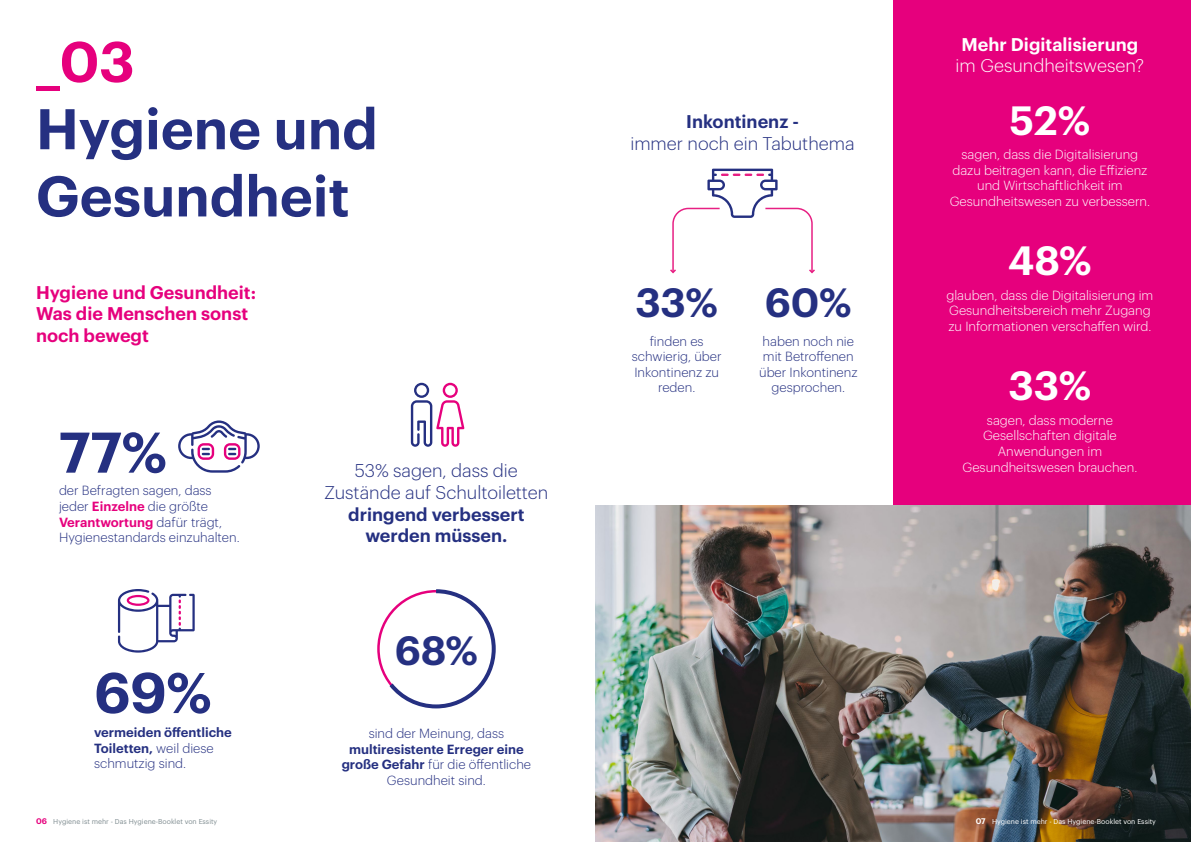
<style>
.page{position:relative;width:1191px;height:842px;background:#fff}
.page>*{position:absolute;margin:0;border:0;box-sizing:border-box;transform-origin:0 0}
.t1{font:600 56px/67.2px "Graphik";color:#253081}
.t2{font:600 56px "Graphik";color:#e6007d}
.t3{font:600 40px "Graphik";color:#fff}
.t4{font:600 40px "Graphik";color:#253081}
.t5{font:300 18px/21.6px "Graphik";color:#253081;text-align:center}
.t6{font:600 18px/21.6px "Graphik";color:#e6007d}
.t7{font:600 18px/21.6px "Graphik";color:#253081;text-align:center}
.t8{font:600 18px "Graphik";color:#fff}
.t9{font:300 18px "Graphik";color:#fff}
.t10{font:300 13px/15.6px "Graphik";color:#fff;text-align:center}
.t11{font:300 13px/15.6px "Graphik";color:#253081;text-align:center}
.t12{font:600 13px/15.6px "Graphik";color:#253081}
.t13{font:7px "Graphik";color:#818e92}
.t14{font:7px "Graphik";color:#fff}
.s1{font-weight:600;color:#e6007d}
.s2{font-weight:300}
.s3{font-weight:600;font-size:8px;color:#e6007d}
.s4{font-weight:600;font-size:8px}
</style>
<div class="page">
<div style="left:893px;top:0;width:298px;height:541px;background:#e6007d"></div>
<img style="left:595px;top:505px;width:596px;height:337px">
<svg style="left:385px;top:589px;width:111px;height:120px"></svg>
<svg style="left:178px;top:420px;width:82px;height:53px"></svg>
<svg style="left:118px;top:589px;width:77px;height:64px"></svg>
<svg style="left:411px;top:383px;width:53px;height:64px"></svg>
<svg style="left:670px;top:169px;width:145px;height:104px"></svg>
<h1 class="t2" style="left:36px;top:19px;width:100px">_03</h1>
<h1 class="t1" style="left:36px;top:90px;width:343px">Hygiene und<br>Gesundheit</h1>
<h3 class="t6" style="left:36px;top:280px;width:222px">Hygiene und Gesundheit:<br>Was die Menschen sonst noch bewegt</h3>
<h1 class="t1" style="left:59px;top:414px;width:109px">77%</h1>
<p class="t11" style="left:59px;top:482px;width:182px;text-align:left">der Befragten sagen, dass jeder <span class="s1">Einzelne</span> die größte<br><span class="s1">Verantwortung</span> dafür trägt,<br>Hygienestandards einzuhalten.</p>
<h1 class="t1" style="left:94px;top:654px;width:119px">69%</h1>
<p class="t12" style="left:94px;top:723px;width:139px">vermeiden öffentliche<br>Toiletten, <span class="s2">weil diese schmutzig sind.</span></p>
<h3 class="t5" style="left:324px;top:459px;width:225px">53% sagen, dass die<br>Zustände auf Schultoiletten</h3>
<h3 class="t7" style="left:348px;top:502px;width:178px">dringend verbessert werden müssen.</h3>
<h2 class="t4" style="left:395px;top:620px;width:84px">68%</h2>
<p class="t11" style="left:369px;top:724px;width:137px">sind der Meinung, dass</p>
<p class="t12" style="left:342px;top:740px;width:191px;text-align:center">multiresistente Erreger eine große Gefahr <span class="s2">für die öffentliche<br>Gesundheit sind.</span></p>
<h3 class="t7" style="left:686px;top:109px;width:114px">Inkontinenz -</h3>
<h3 class="t5" style="left:630px;top:131px;width:226px">immer noch ein Tabuthema</h3>
<h2 class="t4" style="left:635px;top:272px;width:218px">33% 60%</h2>
<p class="t11" style="left:632px;top:332px;width:91px">finden es schwierig, über<br>Inkontinenz zu reden.</p>
<p class="t11" style="left:759px;top:332px;width:100px">haben noch nie mit Betroffenen über Inkontinenz gesprochen.</p>
<h3 class="t8" style="left:961px;top:30px;width:178px">Mehr Digitalisierung</h3>
<h3 class="t9" style="left:955px;top:53px;width:190px">im Gesundheitswesen?</h3>
<h2 class="t3" style="left:1009px;top:90px;width:82px">52%</h2>
<p class="t10" style="left:949px;top:146px;width:202px">sagen, dass die Digitalisierung dazu beitragen kann, die Effizienz und Wirtschaftlichkeit im<br>Gesundheitswesen zu verbessern.</p>
<h2 class="t3" style="left:1008px;top:230px;width:85px">48%</h2>
<p class="t10" style="left:946px;top:286px;width:208px;text-align:left">glauben, dass die Digitalisierung im<br>Gesundheitsbereich mehr Zugang zu Informationen verschaffen wird.</p>
<h2 class="t3" style="left:1008px;top:355px;width:84px">33%</h2>
<p class="t10" style="left:962px;top:411px;width:176px">sagen, dass moderne<br>Gesellschaften digitale<br>Anwendungen im<br>Gesundheitswesen brauchen.</p>
<p class="t13" style="left:36px;top:816px;width:183px"><span class="s3">06</span> Hygiene ist mehr - Das Hygiene-Booklet von Essity</p>
<p class="t14" style="left:975px;top:816px;width:182px"><span class="s4">07</span> Hygiene ist mehr - Das Hygiene-Booklet von Essity</p>
</div>
